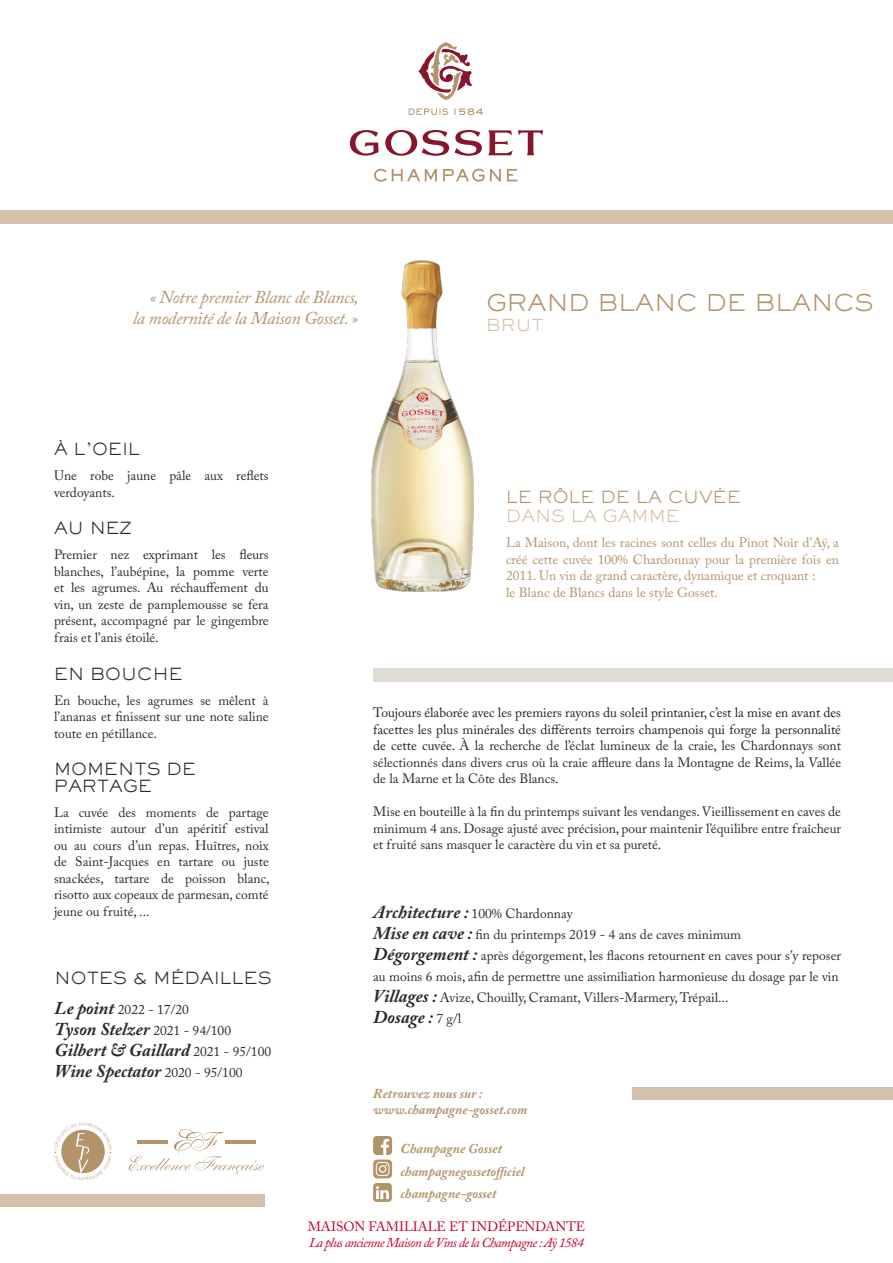
<style>
.page{position:relative;width:893px;height:1263px;background:#fff}
.page>*{position:absolute;margin:0;border:0;box-sizing:border-box;transform-origin:0 0}
.t1{font:300 22.8px "Sackers Gothic Std";color:#b3946a}
.corps{font:italic 700 18px "Adobe Caslon Pro";color:#2e2926}
.t2{font:italic 18px "Adobe Caslon Pro";letter-spacing:-.02em;color:#b3946a}
.titre{font:300 16.5px/16.5px "Sackers Gothic Std";color:#2e2926}
.titre-2{font:300 16.5px/19.5px "Sackers Gothic Std";color:#b3946a}
.t3{font:300 16.2px "Sackers Gothic Std";color:#d4c1a9}
.corps-2{font:13.5px/16.5px "Adobe Caslon Pro";color:#2e2926;text-align:justify}
.corps-3{font:13.5px/16.5px "Adobe Caslon Pro";color:#231f20;text-align:justify}
.corps-4{font:13.5px/16.5px "Adobe Caslon Pro";color:#b3946a;text-align:justify}
.corps-5{font:italic 700 13.5px "Adobe Caslon Pro";color:#b3946a}
.corps-6{font:italic 13.5px "Adobe Caslon Pro";letter-spacing:-.05em;color:#c5002e}
.corps-7{font:13.5px "Adobe Caslon Pro";color:#c5002e}
.s1{font-weight:700;font-style:italic;font-size:18px}
.s2{font-weight:400;font-style:normal;font-size:13.5px}
.s3{color:#d4c1a9}
.s4{color:#2e2926}
</style>
<div class="page">
<svg style="left:350px;top:42px;width:193px;height:140px"></svg>
<div style="left:0;top:210px;width:893px;height:13px;background:#d4c1a9"></div>
<div style="left:373px;top:669px;width:520px;height:13px;background:#e0dcd3"></div>
<svg style="left:54px;top:1122px;width:58px;height:58px"></svg>
<svg style="left:128px;top:1129px;width:136px;height:45px"></svg>
<hr style="left:137px;top:1140px;width:31px;height:4px;background:#b3946a">
<hr style="left:226px;top:1140px;width:30px;height:4px;background:#b3946a">
<img style="left:371px;top:260px;width:103px;height:332px">
<svg style="left:373px;top:1136px;width:19px;height:66px"></svg>
<div style="left:633px;top:1087px;width:260px;height:13px;background:#d4c1a9"></div>
<div style="left:0;top:1195px;width:264px;height:12px;background:#d4c1a9"></div>
<p class="t2" style="left:150px;top:286px;width:211px">« Notre premier Blanc de Blancs,</p>
<p class="t2" style="left:133px;top:307px;width:227px">la modernité de la Maison Gosset. »</p>
<p class="t1" style="left:486px;top:288px;width:388px">GRAND BLANC DE BLANCS</p>
<p class="t3" style="left:486px;top:314px;width:59px">BRUT</p>
<p class="titre" style="left:54px;top:440px;width:88px">À L’OEIL</p>
<p class="corps-2" style="left:54px;top:467px;width:216px">Une robe jaune pâle aux reflets verdoyants.</p>
<p class="titre" style="left:54px;top:520px;width:79px">AU NEZ</p>
<p class="corps-2" style="left:54px;top:546px;width:216px">Premier nez exprimant les fleurs blanches, l’aubépine, la pomme verte et les agrumes. Au réchauffement du vin, un zeste de pamplemousse se fera présent, accompagné par le gingembre frais et l’anis étoilé.</p>
<p class="titre" style="left:54px;top:665px;width:130px">EN BOUCHE</p>
<p class="corps-2" style="left:54px;top:692px;width:216px">En bouche, les agrumes se mêlent à l’ananas et finissent sur une note saline toute en pétillance.</p>
<p class="titre" style="left:54px;top:761px;width:144px">MOMENTS DE<br>PARTAGE</p>
<p class="corps-2" style="left:54px;top:804px;width:217px">La cuvée des moments de partage intimiste autour d’un apéritif estival ou au cours d’un repas. Huîtres, noix de Saint-Jacques en tartare ou juste snackées, tartare de poisson blanc, risotto aux copeaux de parmesan, comté jeune ou fruité, ...</p>
<p class="titre" style="left:55px;top:969px;width:218px">NOTES &amp; MÉDAILLES</p>
<p class="corps-2" style="left:55px;top:1001px;width:136px"><span class="s1">Le point</span> 2022 - 17/20</p>
<p class="corps" style="left:55px;top:1018px;width:178px">Tyson Stelzer <span class="s2">2021 - 94/100</span></p>
<p class="corps" style="left:55px;top:1039px;width:218px">Gilbert &amp; Gaillard <span class="s2">2021 - 95/100</span></p>
<p class="corps" style="left:55px;top:1060px;width:189px">Wine Spectator <span class="s2">2020 - 95/100</span></p>
<p class="titre-2" style="left:506px;top:487px;width:236px">LE RÔLE DE LA CUVÉE<br><span class="s3">DANS LA GAMME</span></p>
<p class="corps-4" style="left:506px;top:535px;width:334px">La Maison, dont les racines sont celles du Pinot Noir d’Aÿ, a créé cette cuvée 100% Chardonnay pour la première fois en 2011. Un vin de grand caractère, dynamique et croquant :</p>
<p class="corps-4" style="left:506px;top:584px;width:213px">le Blanc de Blancs dans le style Gosset.</p>
<p class="corps-3" style="left:373px;top:704px;width:469px">Toujours élaborée avec les premiers rayons du soleil printanier, c’est la mise en avant des facettes les plus minérales des différents terroirs champenois qui forge la personnalité de cette cuvée. <span class="s4">À la recherche de l’éclat lumineux de la craie, les Chardonnays sont sélectionnés dans divers crus où la craie affleure dans la Montagne de Reims, la Vallée de la Marne et la Côte des Blancs.</span></p>
<p class="corps-2" style="left:373px;top:803px;width:469px">Mise en bouteille à la fin du printemps suivant les vendanges. Vieillissement en caves de minimum 4 ans. Dosage ajusté avec précision, pour maintenir l’équilibre entre fraîcheur et fruité sans masquer le caractère du vin et sa pureté.</p>
<p class="corps-2" style="left:373px;top:905px;width:201px"><span class="s1">Architecture :</span> 100% Chardonnay</p>
<p class="corps-2" style="left:373px;top:926px;width:369px"><span class="s1">Mise en cave :</span> fin du printemps 2019 - 4 ans de caves minimum</p>
<p class="corps-2" style="left:373px;top:945px;width:469px;line-height:21px"><span class="s1">Dégorgement :</span> après dégorgement, les flacons retournent en caves pour s’y reposer au moins 6 mois, afin de permettre une assimiliation harmonieuse du dosage par le vin</p>
<p class="corps-2" style="left:373px;top:989px;width:357px"><span class="s1">Villages :</span> Avize, Chouilly, Cramant, Villers-Marmery, Trépail...</p>
<p class="corps" style="left:373px;top:1006px;width:90px">Dosage : <span class="s2">7 g/l</span></p>
<p class="corps-5" style="left:373px;top:1085px;width:111px">Retrouvez nous sur :</p>
<p class="corps-5" style="left:373px;top:1101px;width:156px">www.champagne-gosset.com</p>
<p class="corps-5" style="left:401px;top:1140px;width:103px">Champagne Gosset</p>
<p class="corps-5" style="left:401px;top:1163px;width:125px">champagnegossetofficiel</p>
<p class="corps-5" style="left:401px;top:1185px;width:97px">champagne-gosset</p>
<p class="corps-7" style="left:308px;top:1218px;width:279px">MAISON FAMILIALE ET INDÉPENDANTE</p>
<p class="corps-6" style="left:309px;top:1235px;width:276px">La plus ancienne Maison de Vins de la Champagne : Aÿ 1584</p>
</div>
